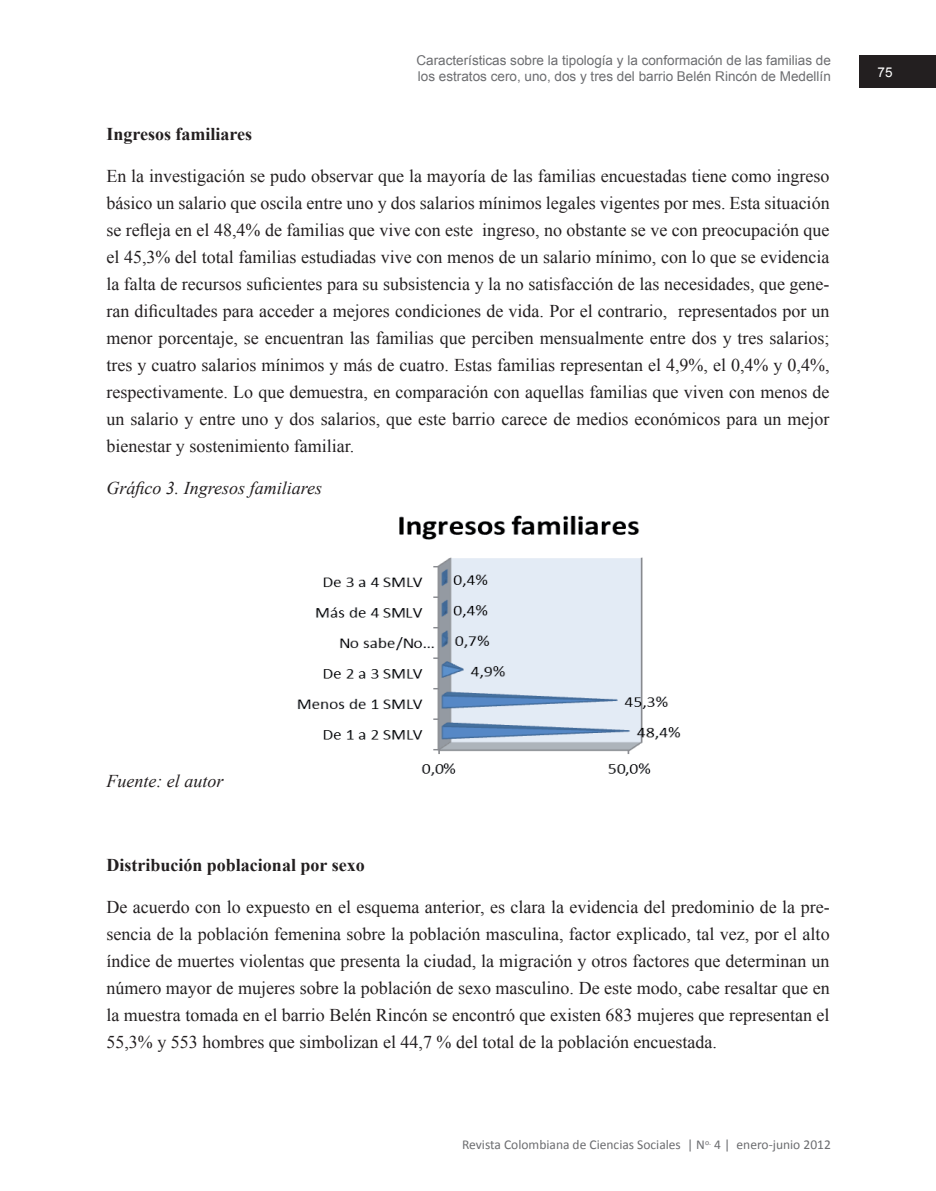
<style>
.page{position:relative;width:936px;height:1191px;background:#fff}
.page>*{position:absolute;margin:0;border:0;box-sizing:border-box;transform-origin:0 0}
.t1{font:18px/27px "Times New Roman";color:#231f20;text-align:justify}
.t2{font:700 18px "Times New Roman";color:#231f20}
.t3{font:italic 18px "Times New Roman";color:#231f20}
.t4{font:13.5px/15.5px "Arial";color:#6c6d70}
.t5{font:13.5px "Calibri";color:#6c6d70}
.t6{font:13.5px "Arial";color:#fff}
</style>
<div class="page">
<div style="left:859px;top:55px;width:76px;height:33px;background:#231f20"></div>
<img style="left:297px;top:515px;width:384px;height:261px">
<p class="t4" style="left:416px;top:53px;width:416px">Características sobre la tipología y la conformación de las familias de los estratos cero, uno, dos y tres del barrio Belén Rincón de Medellín</p>
<p class="t6" style="left:877px;top:63px;width:17px">75</p>
<p class="t2" style="left:106px;top:121px;width:147px">Ingresos familiares</p>
<p class="t1" style="left:106px;top:162px;width:724px">En la investigación se pudo observar que la mayoría de las familias encuestadas tiene como ingreso básico un salario que oscila entre uno y dos salarios mínimos legales vigentes por mes. Esta situación se refleja en el 48,4% de familias que vive con este ingreso, no obstante se ve con preocupación que el 45,3% del total familias estudiadas vive con menos de un salario mínimo, con lo que se evidencia la falta de recursos suficientes para su subsistencia y la no satisfacción de las necesidades, que gene&shy;ran dificultades para acceder a mejores condiciones de vida. Por el contrario, representados por un menor porcentaje, se encuentran las familias que perciben mensualmente entre dos y tres salarios; tres y cuatro salarios mínimos y más de cuatro. Estas familias representan el 4,9%, el 0,4% y 0,4%, respectivamente. Lo que demuestra, en comparación con aquellas familias que viven con menos de un salario y entre uno y dos salarios, que este barrio carece de medios económicos para un mejor bienestar y sostenimiento familiar.</p>
<p class="t3" style="left:106px;top:475px;width:217px">Gráfico 3. Ingresos familiares</p>
<p class="t3" style="left:106px;top:768px;width:118px">Fuente: el autor</p>
<p class="t2" style="left:106px;top:852px;width:260px">Distribución poblacional por sexo</p>
<p class="t1" style="left:106px;top:893px;width:724px">De acuerdo con lo expuesto en el esquema anterior, es clara la evidencia del predominio de la pre&shy;sencia de la población femenina sobre la población masculina, factor explicado, tal vez, por el alto índice de muertes violentas que presenta la ciudad, la migración y otros factores que determinan un número mayor de mujeres sobre la población de sexo masculino. De este modo, cabe resaltar que en la muestra tomada en el barrio Belén Rincón se encontró que existen 683 mujeres que representan el 55,3% y 553 hombres que simbolizan el 44,7 % del total de la población encuestada.</p>
<p class="t5" style="left:462px;top:1136px;width:370px">Revista Colombiana de Ciencias Sociales | N<sup>o.</sup> 4 | enero-junio 2012</p>
</div>
